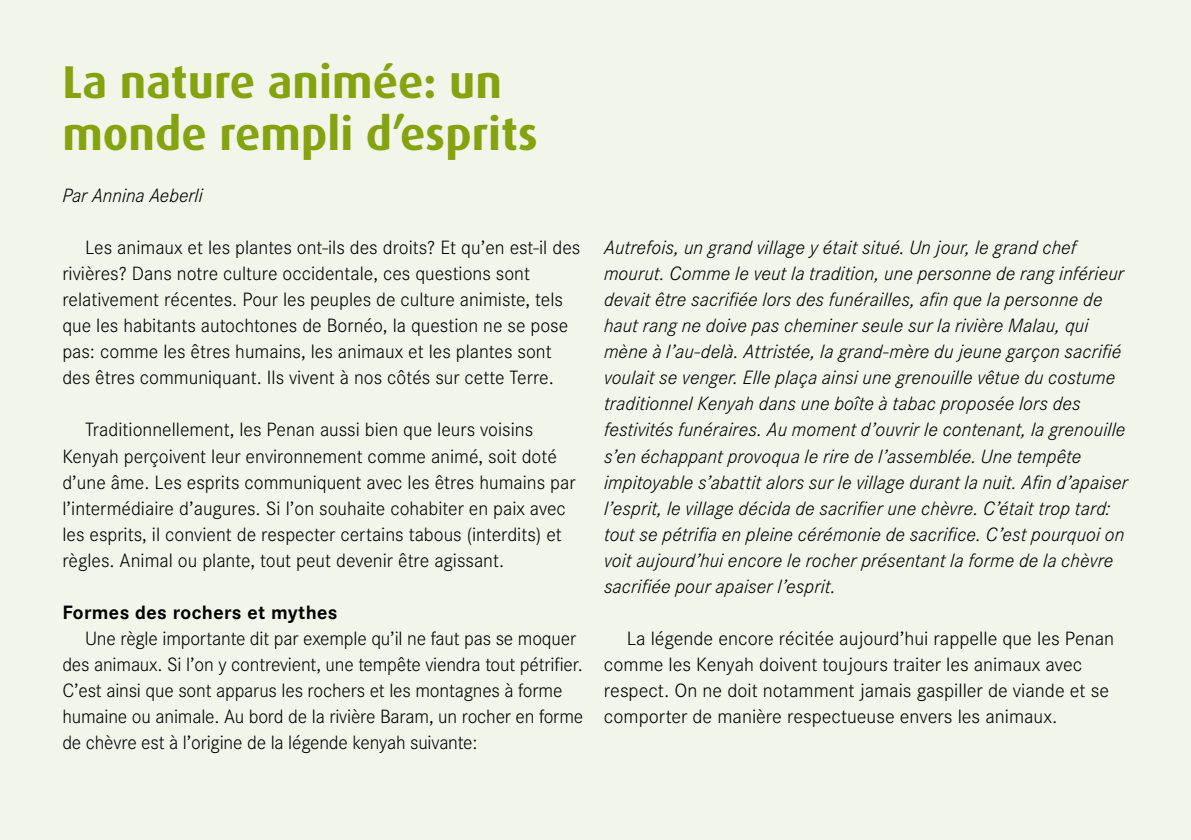
<style>
.page{position:relative;width:1191px;height:840px;background:#fff}
.page>*{position:absolute;margin:0;border:0;box-sizing:border-box;transform-origin:0 0}
.t1{font:700 46px/52px "Dax";color:#84a30e}
.t2{font:300 20px/26px "Corporate S";color:#000}
.t3{font:italic 300 20px/26px "Corporate S";letter-spacing:.005em;color:#000}
.t4{font:700 20px "Corporate S";letter-spacing:.02em;color:#000}
</style>
<div class="page">
<div style="left:0;top:0;width:1191px;height:839px;background:#f2f5e9"></div>
<h1 class="t1" style="left:62px;top:56px;width:477px">La nature animée: un monde rempli d’esprits</h1>
<p class="t3" style="left:62px;top:183px;width:142px">Par Annina Aeberli</p>
<p class="t2" style="left:62px;top:235px;width:519px;text-indent:23px">Les animaux et les plantes ont-ils des droits? Et qu’en est-il des rivières? Dans notre culture occidentale, ces questions sont relativement récentes. Pour les peuples de culture animiste, tels que les habitants autochtones de Bornéo, la question ne se pose pas: comme les êtres humains, les animaux et les plantes sont des êtres communiquant. Ils vivent à nos côtés sur cette Terre.</p>
<p class="t2" style="left:62px;top:417px;width:514px;text-indent:23px">Traditionnellement, les Penan aussi bien que leurs voisins Kenyah perçoivent leur environnement comme animé, soit doté d’une âme. Les esprits communiquent avec les êtres humains par l’intermédiaire d’augures. Si l’on souhaite cohabiter en paix avec les esprits, il convient de respecter certains tabous (interdits) et règles. Animal ou plante, tout peut devenir être agissant.</p>
<p class="t4" style="left:62px;top:600px;width:277px">Formes des rochers et mythes</p>
<p class="t2" style="left:62px;top:625px;width:522px;text-indent:23px">Une règle importante dit par exemple qu’il ne faut pas se moquer des animaux. Si l’on y contrevient, une tempête viendra tout pétrifier.<br>C’est ainsi que sont apparus les rochers et les montagnes à forme humaine ou animale. Au bord de la rivière Baram, un rocher en forme de chèvre est à l’origine de la légende kenyah suivante:</p>
<p class="t3" style="left:604px;top:235px;width:525px">Autrefois, un grand village y était situé. Un jour, le grand chef mourut. Comme le veut la tradition, une personne de rang inférieur devait être sacrifiée lors des funérailles, afin que la personne de haut rang ne doive pas cheminer seule sur la rivière Malau, qui mène à l’au-delà. Attristée, la grand-mère du jeune garçon sacrifié voulait se venger. Elle plaça ainsi une grenouille vêtue du costume traditionnel Kenyah dans une boîte à tabac proposée lors des festivités funéraires. Au moment d’ouvrir le contenant, la grenouille s’en échappant provoqua le rire de l’assemblée. Une tempête impitoyable s’abattit alors sur le village durant la nuit. Afin d’apaiser l’esprit, le village décida de sacrifier une chèvre. C’était trop tard: tout se pétrifia en pleine cérémonie de sacrifice. C’est pourquoi on voit aujourd’hui encore le rocher présentant la forme de la chèvre sacrifiée pour apaiser l’esprit.</p>
<p class="t2" style="left:604px;top:625px;width:512px;text-indent:23px">La légende encore récitée aujourd’hui rappelle que les Penan comme les Kenyah doivent toujours traiter les animaux avec respect. On ne doit notamment jamais gaspiller de viande et se comporter de manière respectueuse envers les animaux.</p>
</div>
